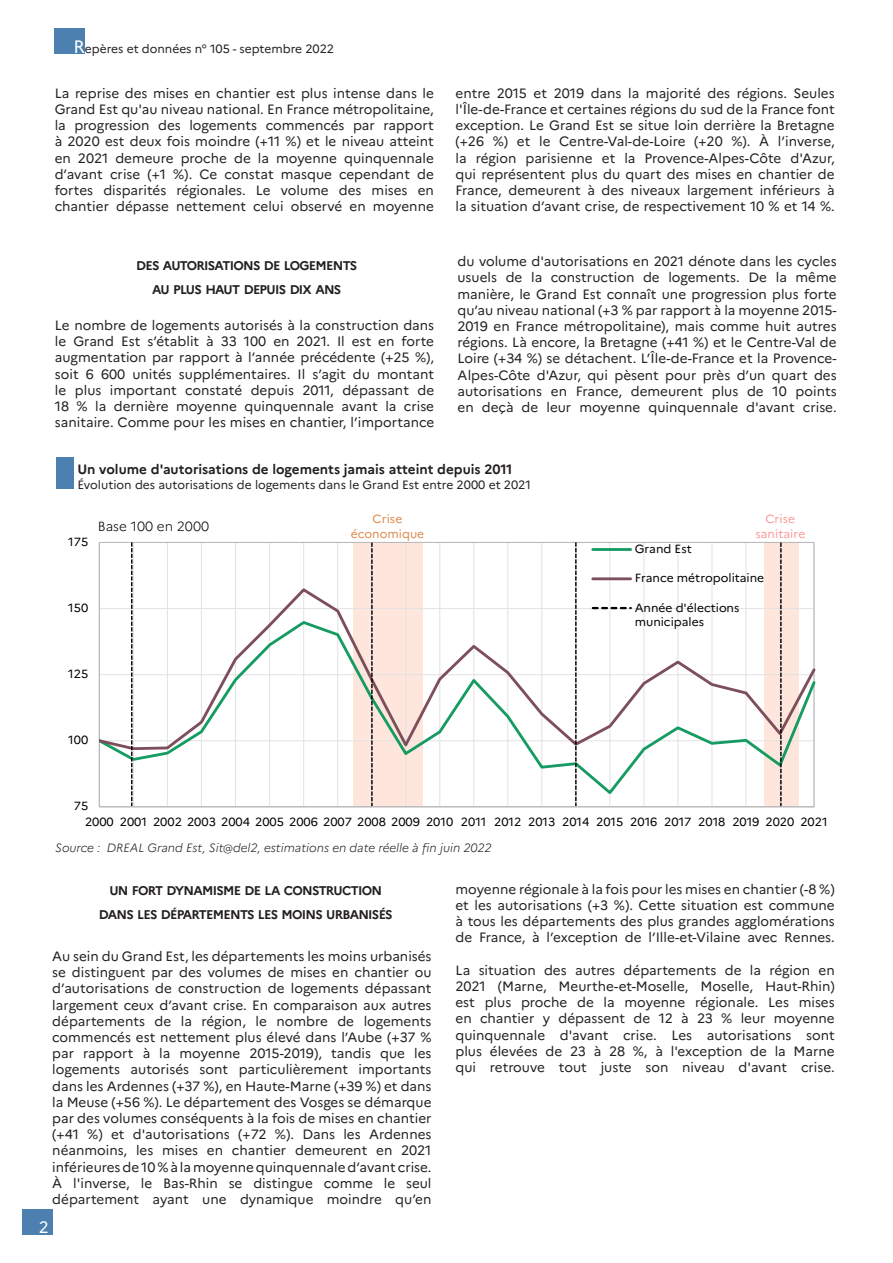
<style>
.page{position:relative;width:893px;height:1263px;background:#fff}
.page>*{position:absolute;margin:0;border:0;box-sizing:border-box;transform-origin:0 0}
.t1{font:16.5px "Marianne";color:#fff}
.t2{font:13.5px/16.2px "Marianne";color:#231f20;text-align:justify}
.t3{font:700 13.5px "Marianne";color:#231f20}
.t4{font:300 13.2px "Marianne";color:#000}
.Intertitre{font:700 12.6px "Marianne";letter-spacing:-.055em;color:#231f20}
.t5{font:12px "Marianne";color:#231f20}
.t6{font:italic 300 12px "Marianne";color:#231f20}
.t7{font:11.85px/14.4px "Marianne";letter-spacing:-.005em;color:#000}
.t8{font:11.85px/14.5px "Marianne";letter-spacing:.005em;color:#dd8b4d;text-align:center}
.t9{font:11.85px/14.5px "Marianne";letter-spacing:.005em;color:#fb9a99;text-align:center}
.s1{font-size:18px;color:#fff}
</style>
<div class="page">
<div style="left:22px;top:1209px;width:30px;height:25px;background:#4b80b1"></div>
<div style="left:56px;top:457px;width:17px;height:31px;background:#4b80b1"></div>
<div style="left:55px;top:29px;width:30px;height:25px;background:#4b80b1"></div>
<div style="left:764px;top:542px;width:34px;height:265px;background:#ffe6dc"></div>
<div style="left:354px;top:542px;width:69px;height:265px;background:#ffe6dc"></div>
<hr style="left:133px;top:542px;width:1px;height:265px;background:#e2e2e2">
<hr style="left:167px;top:542px;width:1px;height:265px;background:#e2e2e2">
<hr style="left:201px;top:542px;width:1px;height:265px;background:#e2e2e2">
<hr style="left:235px;top:542px;width:1px;height:265px;background:#e2e2e2">
<hr style="left:269px;top:542px;width:1px;height:265px;background:#e2e2e2">
<hr style="left:303px;top:542px;width:1px;height:265px;background:#e2e2e2">
<hr style="left:337px;top:542px;width:1px;height:265px;background:#e2e2e2">
<hr style="left:405px;top:542px;width:1px;height:265px;background:#e2e2e2">
<hr style="left:439px;top:542px;width:1px;height:265px;background:#e2e2e2">
<hr style="left:473px;top:542px;width:1px;height:265px;background:#e2e2e2">
<hr style="left:507px;top:542px;width:1px;height:265px;background:#e2e2e2">
<hr style="left:541px;top:542px;width:1px;height:265px;background:#e2e2e2">
<hr style="left:609px;top:542px;width:1px;height:265px;background:#e2e2e2">
<hr style="left:644px;top:542px;width:1px;height:265px;background:#e2e2e2">
<hr style="left:678px;top:542px;width:1px;height:265px;background:#e2e2e2">
<hr style="left:712px;top:542px;width:1px;height:265px;background:#e2e2e2">
<hr style="left:746px;top:542px;width:1px;height:265px;background:#e2e2e2">
<hr style="left:814px;top:542px;width:1px;height:265px;background:#e2e2e2">
<hr style="left:99px;top:542px;width:1px;height:265px;background:#b9b9b9">
<hr style="left:99px;top:806px;width:715px;height:1px;background:#b9b9b9">
<svg style="left:115px;top:751px;width:700px;height:46px"></svg>
<svg style="left:99px;top:586px;width:716px;height:165px"></svg>
<hr style="left:593px;top:548px;width:38px;height:3px;background:#169b62">
<hr style="left:593px;top:577px;width:38px;height:3px;background:#7d4e5b">
<svg style="left:593px;top:607px;width:38px;height:2px"></svg>
<svg style="left:131px;top:542px;width:1px;height:264px"></svg>
<svg style="left:575px;top:542px;width:2px;height:264px"></svg>
<svg style="left:780px;top:543px;width:2px;height:263px"></svg>
<svg style="left:371px;top:543px;width:2px;height:263px"></svg>
<p class="t5" style="left:73px;top:41px;width:262px"><span class="s1">R</span>epères et données n° 105 - septembre 2022</p>
<p class="t2" style="left:55px;top:85px;width:381px">La reprise des mises en chantier est plus intense dans le Grand Est qu'au niveau national. En France métropolitaine, la progression des logements commencés par rapport à 2020 est deux fois moindre (+11 %) et le niveau atteint en 2021 demeure proche de la moyenne quinquennale d’avant crise (+1 %). Ce constat masque cependant de fortes disparités régionales. Le volume des mises en chantier dépasse nettement celui observé en moyenne</p>
<p class="t2" style="left:455px;top:85px;width:381px">entre 2015 et 2019 dans la majorité des régions. Seules l'Île-de-France et certaines régions du sud de la France font exception. Le Grand Est se situe loin derrière la Bretagne (+26 %) et le Centre-Val-de-Loire (+20 %). À l’inverse, la région parisienne et la Provence-Alpes-Côte d'Azur, qui représentent plus du quart des mises en chantier de France, demeurent à des niveaux largement inférieurs à la situation d’avant crise, de respectivement 10 % et 14 %.</p>
<p class="Intertitre" style="left:136px;top:257px;width:223px">DES AUTORISATIONS DE LOGEMENTS</p>
<p class="Intertitre" style="left:152px;top:281px;width:191px">AU PLUS HAUT DEPUIS DIX ANS</p>
<p class="t2" style="left:55px;top:317px;width:381px">Le nombre de logements autorisés à la construction dans le Grand Est s’établit à 33 100 en 2021. Il est en forte augmentation par rapport à l’année précédente (+25 %), soit 6 600 unités supplémentaires. Il s’agit du montant le plus important constaté depuis 2011, dépassant de 18 % la dernière moyenne quinquennale avant la crise sanitaire. Comme pour les mises en chantier, l’importance</p>
<p class="t2" style="left:457px;top:253px;width:381px">du volume d'autorisations en 2021 dénote dans les cycles usuels de la construction de logements. De la même manière, le Grand Est connaît une progression plus forte qu’au niveau national (+3 % par rapport à la moyenne 2015- 2019 en France métropolitaine), mais comme huit autres régions. Là encore, la Bretagne (+41 %) et le Centre-Val de Loire (+34 %) se détachent. L’Île-de-France et la Provence-Alpes-Côte d'Azur, qui pèsent pour près d’un quart des autorisations en France, demeurent plus de 10 points en deçà de leur moyenne quinquennale d'avant crise.</p>
<p class="t3" style="left:77px;top:461px;width:437px">Un volume d'autorisations de logements jamais atteint depuis 2011</p>
<p class="t5" style="left:77px;top:477px;width:455px">Évolution des autorisations de logements dans le Grand Est entre 2000 et 2021</p>
<p class="t7" style="left:68px;top:534px;width:22px">175</p>
<p class="t4" style="left:98px;top:518px;width:113px">Base 100 en 2000</p>
<p class="t7" style="left:68px;top:601px;width:22px">150</p>
<p class="t7" style="left:68px;top:667px;width:22px">125</p>
<p class="t7" style="left:68px;top:733px;width:22px">100</p>
<p class="t7" style="left:74px;top:799px;width:16px">75</p>
<p class="t8" style="left:351px;top:512px;width:75px">Crise économique</p>
<p class="t9" style="left:755px;top:512px;width:52px">Crise sanitaire</p>
<p class="t7" style="left:635px;top:542px;width:58px">Grand Est</p>
<p class="t7" style="left:635px;top:571px;width:131px">France métropolitaine</p>
<p class="t7" style="left:635px;top:600px;width:106px">Année d'élections municipales</p>
<p class="t7" style="left:85px;top:814px;width:744px">2000 2001 2002 2003 2004 2005 2006 2007 2008 2009 2010 2011 2012 2013 2014 2015 2016 2017 2018 2019 2020 2021</p>
<p class="t6" style="left:55px;top:840px;width:438px">Source : DREAL Grand Est, Sit@del2, estimations en date réelle à fin juin 2022</p>
<p class="Intertitre" style="left:109px;top:883px;width:274px">UN FORT DYNAMISME DE LA CONSTRUCTION</p>
<p class="Intertitre" style="left:99px;top:907px;width:295px">DANS LES DÉPARTEMENTS LES MOINS URBANISÉS</p>
<p class="t2" style="left:52px;top:948px;width:381px">Au sein du Grand Est, les départements les moins urbanisés se distinguent par des volumes de mises en chantier ou d’autorisations de construction de logements dépassant largement ceux d’avant crise. En comparaison aux autres départements de la région, le nombre de logements commencés est nettement plus élevé dans l’Aube (+37 % par rapport à la moyenne 2015-2019), tandis que les logements autorisés sont particulièrement importants dans les Ardennes (+37 %), en Haute-Marne (+39 %) et dans la Meuse (+56 %). Le département des Vosges se démarque par des volumes conséquents à la fois de mises en chantier (+41 %) et d'autorisations (+72 %). Dans les Ardennes néanmoins, les mises en chantier demeurent en 2021 inférieures de 10 % à la moyenne quinquennale d’avant crise.</p>
<p class="t2" style="left:52px;top:1175px;width:381px">À l'inverse, le Bas-Rhin se distingue comme le seul département ayant une dynamique moindre qu’en</p>
<p class="t1" style="left:39px;top:1217px;width:11px">2</p>
<p class="t2" style="left:455px;top:881px;width:381px">moyenne régionale à la fois pour les mises en chantier (-8 %) et les autorisations (+3 %). Cette situation est commune à tous les départements des plus grandes agglomérations de France, à l’exception de l’Ille-et-Vilaine avec Rennes.</p>
<p class="t2" style="left:455px;top:962px;width:381px">La situation des autres départements de la région en 2021 (Marne, Meurthe-et-Moselle, Moselle, Haut-Rhin) est plus proche de la moyenne régionale. Les mises en chantier y dépassent de 12 à 23 % leur moyenne quinquennale d'avant crise. Les autorisations sont plus élevées de 23 à 28 %, à l'exception de la Marne qui retrouve tout juste son niveau d'avant crise.</p>
</div>
